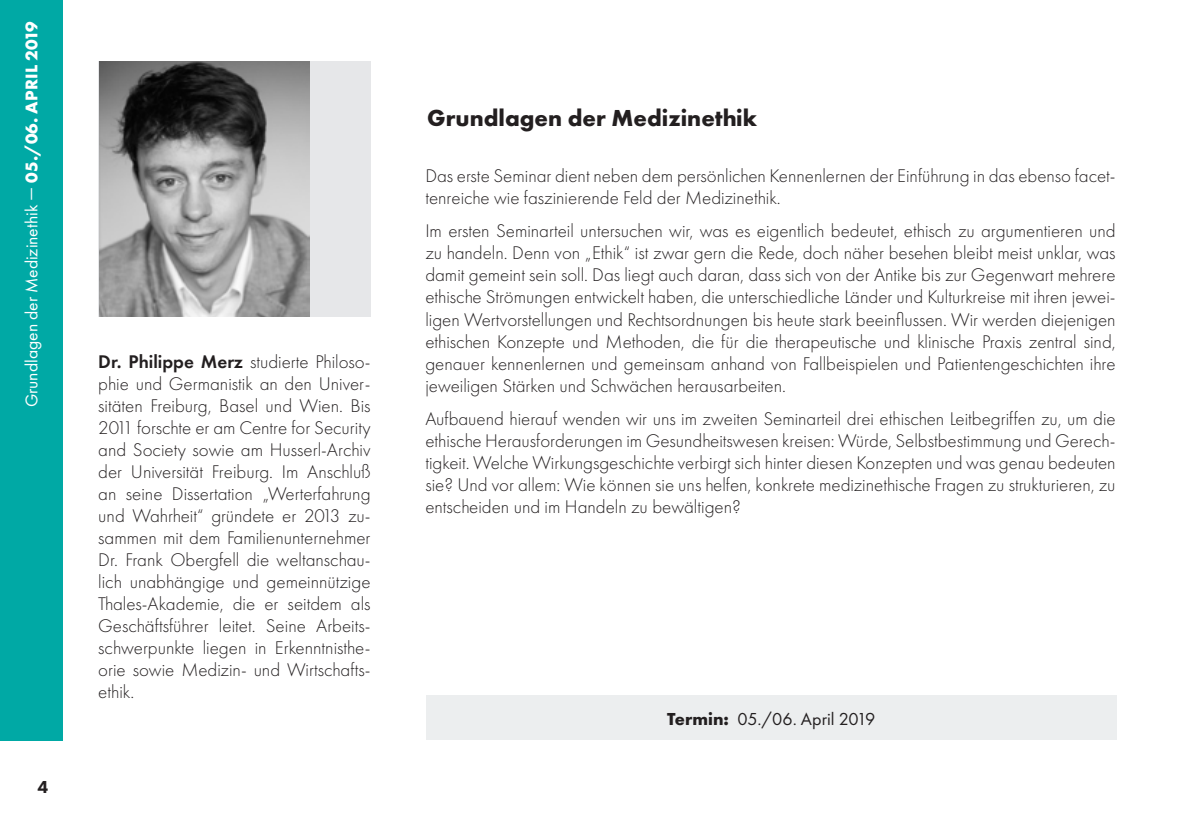
<style>
.page{position:relative;width:1191px;height:840px;background:#fff}
.page>*{position:absolute;margin:0;border:0;box-sizing:border-box;transform-origin:0 0}
.t1{font:700 24px "Futura PT";color:#231f20}
.t2{font:300 19px/22px "Futura PT";color:#231f20;text-align:justify}
.t3{font:18px "Futura PT";color:#231f20}
.t4{font:800 18px "Futura PT";color:#231f20}
.t5{font:17.6px "Futura PT";color:#fff}
.s1{font-weight:700}
.s2{font-weight:600}
</style>
<div class="page">
<div style="left:98px;top:61px;width:272px;height:255px;background:#e6e7e9"></div>
<div style="left:0;top:0;width:62px;height:740px;background:#00a9a5"></div>
<img style="left:100px;top:61px;width:210px;height:255px">
<div style="left:426px;top:694px;width:690px;height:45px;background:#eceeef"></div>
<p class="t5" style="left:21px;top:407px;width:387px;rotate:-90deg">Grundlagen der Medizinethik — <span class="s1">05./06. APRIL 2019</span></p>
<p class="t4" style="left:37px;top:775px;width:12px">4</p>
<p class="t2" style="left:98px;top:350px;width:274px"><span class="s2">Dr. Philippe Merz</span> studierte Philoso&shy;phie und Germanistik an den Univer&shy;sitäten Freiburg, Basel und Wien. Bis 2011 forschte er am Centre for Security and Society sowie am Husserl-Archiv der Universität Freiburg. Im Anschluß an seine Dissertation „Werterfahrung und Wahrheit“ gründete er 2013 zu&shy;sammen mit dem Familienunternehmer Dr. Frank Obergfell die weltanschau&shy;lich unabhängige und gemeinnützige Thales-Akademie, die er seitdem als Geschäftsführer leitet. Seine Arbeits&shy;schwerpunkte liegen in Erkenntnisthe&shy;orie sowie Medizin- und Wirtschafts&shy;ethik.</p>
<p class="t1" style="left:427px;top:103px;width:331px">Grundlagen der Medizinethik</p>
<p class="t2" style="left:425px;top:165px;width:692px">Das erste Seminar dient neben dem persönlichen Kennenlernen der Einführung in das ebenso facet&shy;tenreiche wie faszinierende Feld der Medizinethik.</p>
<p class="t2" style="left:425px;top:220px;width:692px">Im ersten Seminarteil untersuchen wir, was es eigentlich bedeutet, ethisch zu argumentieren und zu handeln. Denn von „Ethik“ ist zwar gern die Rede, doch näher besehen bleibt meist unklar, was damit gemeint sein soll. Das liegt auch daran, dass sich von der Antike bis zur Gegenwart mehrere ethische Strömungen entwickelt haben, die unterschiedliche Länder und Kulturkreise mit ihren jewei&shy;ligen Wertvorstellungen und Rechtsordnungen bis heute stark beeinflussen. Wir werden diejenigen ethischen Konzepte und Methoden, die für die therapeutische und klinische Praxis zentral sind, genauer kennenlernen und gemeinsam anhand von Fallbeispielen und Patientengeschichten ihre jeweiligen Stärken und Schwächen herausarbeiten.</p>
<p class="t2" style="left:425px;top:407px;width:692px">Aufbauend hierauf wenden wir uns im zweiten Seminarteil drei ethischen Leitbegriffen zu, um die ethische Herausforderungen im Gesundheitswesen kreisen: Würde, Selbstbestimmung und Gerech&shy;tigkeit. Welche Wirkungsgeschichte verbirgt sich hinter diesen Konzepten und was genau bedeuten sie? Und vor allem: Wie können sie uns helfen, konkrete medizinethische Fragen zu strukturieren, zu entscheiden und im Handeln zu bewältigen?</p>
<p class="t3" style="left:667px;top:707px;width:209px"><span class="s1">Termin:</span> 05./06. April 2019</p>
</div>
